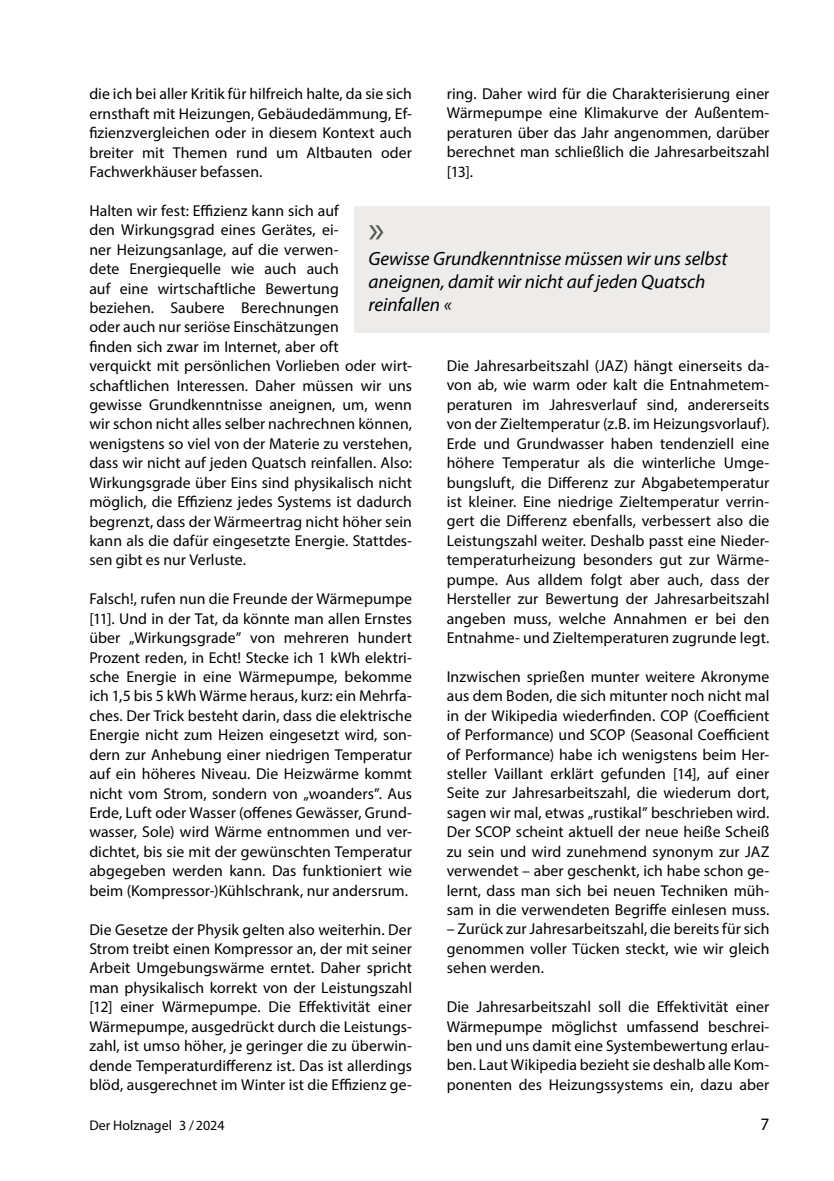
<style>
.page{position:relative;width:834px;height:1181px;background:#fff}
.page>*{position:absolute;margin:0;border:0;box-sizing:border-box;transform-origin:0 0}
.t1{font:38.5px "Myriad Pro";color:#575756}
.t2{font:italic 19.25px/23.1px "Myriad Pro";letter-spacing:-.005em;color:#000}
.t3{font:17.5px "Myriad Pro";color:#000}
.t4{font:15.75px/19.4px "Myriad Pro";letter-spacing:.005em;color:#000;text-align:justify}
.t5{font:14px "Myriad Pro";color:#000}
</style>
<div class="page">
<div style="left:353px;top:206px;width:416px;height:126px;background:#edeceb"></div>
<p class="t4" style="left:446px;top:84px;width:324px">ring. Daher wird für die Charakterisierung einer Wärmepumpe eine Klimakurve der Außentem&shy;peraturen über das Jahr angenommen, darüber berechnet man schließlich die Jahresarbeitszahl [13].</p>
<p class="t4" style="left:89px;top:84px;width:324px">die ich bei aller Kritik für hilfreich halte, da sie sich ernsthaft mit Heizungen, Gebäudedämmung, Ef&shy;fizienzvergleichen oder in diesem Kontext auch breiter mit Themen rund um Altbauten oder Fachwerkhäuser befassen.</p>
<p class="t4" style="left:89px;top:201px;width:324px;text-align:left">Halten wir fest: Effizienz kann sich auf<br>den Wirkungsgrad eines Gerätes, ei-<br>ner Heizungsanlage, auf die verwen-<br>dete Energiequelle wie auch auch<br>auf eine wirtschaftliche Bewertung<br>beziehen. Saubere Berechnungen<br>oder auch nur seriöse Einschätzungen<br>finden sich zwar im Internet, aber oft<br>verquickt mit persönlichen Vorlieben oder wirt&shy;schaftlichen Interessen. Daher müssen wir uns gewisse Grundkenntnisse aneignen, um, wenn wir schon nicht alles selber nachrechnen können, wenigstens so viel von der Materie zu verstehen, dass wir nicht auf jeden Quatsch reinfallen. Also:<br>Wirkungsgrade über Eins sind physikalisch nicht möglich, die Effizienz jedes Systems ist dadurch begrenzt, dass der Wärmeertrag nicht höher sein kann als die dafür eingesetzte Energie. Stattdes&shy;sen gibt es nur Verluste.</p>
<p class="t4" style="left:89px;top:589px;width:324px">Falsch!, rufen nun die Freunde der Wärmepumpe [11]. Und in der Tat, da könnte man allen Ernstes über „Wirkungsgrade” von mehreren hundert Prozent reden, in Echt! Stecke ich 1 kWh elektri&shy;sche Energie in eine Wärmepumpe, bekomme ich 1,5 bis 5 kWh Wärme heraus, kurz: ein Mehrfa&shy;ches. Der Trick besteht darin, dass die elektrische Energie nicht zum Heizen eingesetzt wird, son&shy;dern zur Anhebung einer niedrigen Temperatur auf ein höheres Niveau. Die Heizwärme kommt nicht vom Strom, sondern von „woanders”. Aus Erde, Luft oder Wasser (offenes Gewässer, Grund&shy;wasser, Sole) wird Wärme entnommen und ver&shy;dichtet, bis sie mit der gewünschten Temperatur abgegeben werden kann. Das funktioniert wie beim (Kompressor-)Kühlschrank, nur andersrum.</p>
<p class="t4" style="left:89px;top:919px;width:324px">Die Gesetze der Physik gelten also weiterhin. Der Strom treibt einen Kompressor an, der mit seiner Arbeit Umgebungswärme erntet. Daher spricht man physikalisch korrekt von der Leistungszahl [12] einer Wärmepumpe. Die Effektivität einer Wärmepumpe, ausgedrückt durch die Leistungs&shy;zahl, ist umso höher, je geringer die zu überwin&shy;dende Temperaturdifferenz ist. Das ist allerdings blöd, ausgerechnet im Winter ist die Effizienz ge-</p>
<h1 class="t1" style="left:368px;top:205px;width:18px">»</h1>
<p class="t2" style="left:368px;top:247px;width:360px">Gewisse Grundkenntnisse müssen wir uns selbst aneignen, damit wir nicht auf jeden Quatsch reinfallen «</p>
<p class="t4" style="left:446px;top:356px;width:324px">Die Jahresarbeitszahl (JAZ) hängt einerseits da&shy;von ab, wie warm oder kalt die Entnahmetem&shy;peraturen im Jahresverlauf sind, andererseits von der Zieltemperatur (z.B. im Heizungsvorlauf).<br>Erde und Grundwasser haben tendenziell eine höhere Temperatur als die winterliche Umge&shy;bungsluft, die Differenz zur Abgabetemperatur ist kleiner. Eine niedrige Zieltemperatur verrin&shy;gert die Differenz ebenfalls, verbessert also die Leistungszahl weiter. Deshalb passt eine Nieder&shy;temperaturheizung besonders gut zur Wärme&shy;pumpe. Aus alldem folgt aber auch, dass der Hersteller zur Bewertung der Jahresarbeitszahl angeben muss, welche Annahmen er bei den Entnahme- und Zieltemperaturen zugrunde legt.</p>
<p class="t4" style="left:446px;top:666px;width:324px">Inzwischen sprießen munter weitere Akronyme aus dem Boden, die sich mitunter noch nicht mal in der Wikipedia wiederfinden. COP (Coefficient of Performance) und SCOP (Seasonal Coefficient of Performance) habe ich wenigstens beim Her&shy;steller Vaillant erklärt gefunden [14], auf einer Seite zur Jahresarbeitszahl, die wiederum dort, sagen wir mal, etwas „rustikal” beschrieben wird.<br>Der SCOP scheint aktuell der neue heiße Scheiß zu sein und wird zunehmend synonym zur JAZ verwendet – aber geschenkt, ich habe schon ge&shy;lernt, dass man sich bei neuen Techniken müh&shy;sam in die verwendeten Begriffe einlesen muss.</p>
<p class="t4" style="left:446px;top:919px;width:324px">– Zurück zur Jahresarbeitszahl, die bereits für sich genommen voller Tücken steckt, wie wir gleich sehen werden.</p>
<p class="t4" style="left:446px;top:997px;width:324px">Die Jahresarbeitszahl soll die Effektivität einer Wärmepumpe möglichst umfassend beschrei&shy;ben und uns damit eine Systembewertung erlau&shy;ben. Laut Wikipedia bezieht sie deshalb alle Kom&shy;ponenten des Heizungssystems ein, dazu aber</p>
<p class="t5" style="left:89px;top:1116px;width:137px">Der Holznagel 3 /2024</p>
<p class="t3" style="left:760px;top:1113px;width:10px">7</p>
</div>
